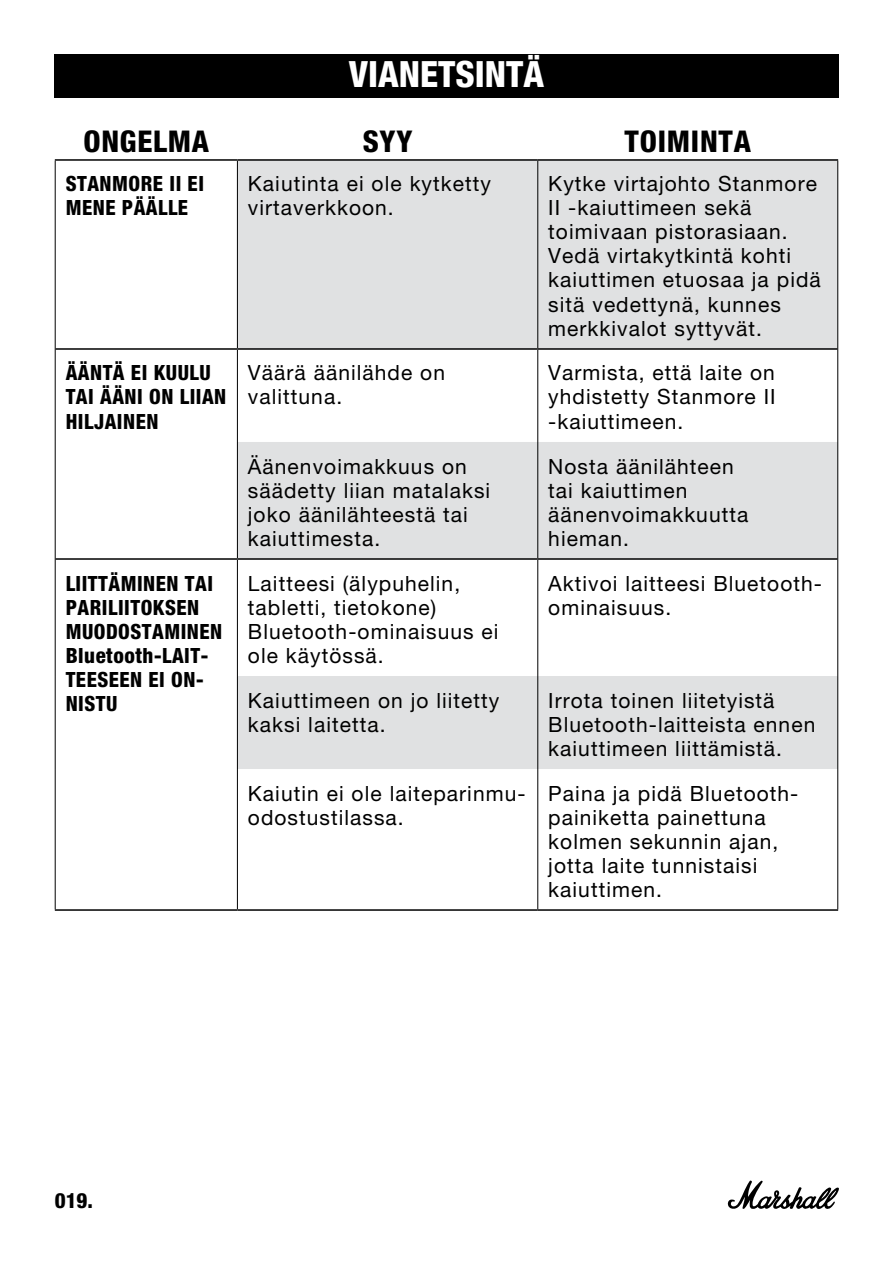
<style>
.page{position:relative;width:893px;height:1263px;background:#fff}
.page>*{position:absolute;margin:0;border:0;box-sizing:border-box;transform-origin:0 0}
.t1{font:800 condensed 36px "Helvetica Neue LT Com";color:#fff}
.t2{font:800 condensed 30px "Helvetica Neue LT Std";letter-spacing:.025em;color:#000}
.t3{font:21px/24px "Helvetica Neue LT Pro";letter-spacing:.05em;color:#000}
.t4{font:800 condensed 21px/24px "Helvetica Neue LT Std";letter-spacing:.025em;color:#000}
</style>
<div class="page">
<div style="left:54px;top:54px;width:785px;height:44px;background:#000"></div>
<svg style="left:238px;top:161px;width:599px;height:608px;fill:#e0e1e2"></svg>
<hr style="left:55px;top:909px;width:182px;height:2px;background:#000">
<hr style="left:55px;top:159px;width:182px;height:2px;background:#000">
<hr style="left:237px;top:159px;width:301px;height:2px;background:#000">
<hr style="left:538px;top:159px;width:300px;height:2px;background:#000">
<hr style="left:237px;top:909px;width:301px;height:2px;background:#000">
<hr style="left:538px;top:909px;width:300px;height:2px;background:#000">
<hr style="left:55px;top:161px;width:1px;height:188px;background:#000">
<hr style="left:55px;top:349px;width:1px;height:93px;background:#000">
<hr style="left:55px;top:442px;width:1px;height:117px;background:#000">
<hr style="left:55px;top:559px;width:1px;height:117px;background:#000">
<hr style="left:55px;top:676px;width:1px;height:93px;background:#000">
<hr style="left:55px;top:769px;width:1px;height:140px;background:#000">
<hr style="left:237px;top:350px;width:1px;height:92px;background:#000">
<hr style="left:537px;top:350px;width:1px;height:92px;background:#000">
<hr style="left:837px;top:349px;width:1px;height:93px;background:#000">
<hr style="left:237px;top:442px;width:1px;height:116px;background:#000">
<hr style="left:537px;top:442px;width:1px;height:116px;background:#000">
<hr style="left:837px;top:442px;width:1px;height:117px;background:#000">
<hr style="left:237px;top:560px;width:1px;height:116px;background:#000">
<hr style="left:537px;top:560px;width:1px;height:116px;background:#000">
<hr style="left:837px;top:559px;width:1px;height:117px;background:#000">
<hr style="left:237px;top:676px;width:1px;height:93px;background:#000">
<hr style="left:537px;top:676px;width:1px;height:93px;background:#000">
<hr style="left:837px;top:676px;width:1px;height:93px;background:#000">
<hr style="left:237px;top:769px;width:1px;height:140px;background:#000">
<hr style="left:537px;top:769px;width:1px;height:140px;background:#000">
<hr style="left:837px;top:769px;width:1px;height:140px;background:#000">
<hr style="left:56px;top:348px;width:181px;height:2px;background:#000">
<hr style="left:56px;top:558px;width:181px;height:2px;background:#000">
<hr style="left:237px;top:348px;width:301px;height:2px;background:#000">
<hr style="left:538px;top:348px;width:299px;height:2px;background:#000">
<hr style="left:237px;top:558px;width:301px;height:2px;background:#000">
<hr style="left:538px;top:558px;width:299px;height:2px;background:#000">
<hr style="left:237px;top:161px;width:1px;height:187px;background:#000">
<hr style="left:537px;top:161px;width:1px;height:187px;background:#000">
<hr style="left:837px;top:161px;width:1px;height:188px;background:#000">
<svg style="left:727px;top:1180px;width:112px;height:29px"></svg>
<h1 class="t1" style="left:349px;top:52px;width:197px">VIANETSINTÄ</h1>
<h2 class="t2" style="left:83px;top:123px;width:127px">ONGELMA</h2>
<h2 class="t2" style="left:363px;top:123px;width:51px">SYY</h2>
<h2 class="t2" style="left:625px;top:123px;width:128px">TOIMINTA</h2>
<p class="t4" style="left:66px;top:172px;width:140px">STANMORE II EI<br>MENE PÄÄLLE</p>
<p class="t3" style="left:248px;top:172px;width:245px">Kaiutinta ei ole kytketty virtaverkkoon.</p>
<p class="t3" style="left:548px;top:172px;width:274px">Kytke virtajohto Stanmore<br>II -kaiuttimeen sekä toimivaan pistorasiaan.<br>Vedä virtakytkintä kohti kaiuttimen etuosaa ja pidä sitä vedettynä, kunnes merkkivalot syttyvät.</p>
<p class="t4" style="left:66px;top:361px;width:162px">ÄÄNTÄ EI KUULU<br>TAI ÄÄNI ON LIIAN<br>HILJAINEN</p>
<p class="t3" style="left:248px;top:361px;width:199px">Väärä äänilähde on valittuna.</p>
<p class="t3" style="left:548px;top:361px;width:229px;text-align:justify">Varmista, että laite on yhdistetty Stanmore II -kaiuttimeen.</p>
<p class="t3" style="left:248px;top:454px;width:244px">Äänenvoimakkuus on säädetty liian matalaksi joko äänilähteestä tai kaiuttimesta.</p>
<p class="t3" style="left:548px;top:454px;width:202px">Nosta äänilähteen tai kaiuttimen äänenvoimakkuutta hieman.</p>
<p class="t4" style="left:66px;top:571px;width:158px">LIITTÄMINEN TAI<br>PARILIITOKSEN<br>MUODOSTAMINEN<br>Bluetooth-LAIT-<br>TEESEEN EI ON-<br>NISTU</p>
<p class="t3" style="left:248px;top:571px;width:252px">Laitteesi (älypuhelin, tabletti, tietokone)<br>Bluetooth-ominaisuus ei ole käytössä.</p>
<p class="t3" style="left:548px;top:571px;width:275px">Aktivoi laitteesi Bluetooth&shy;ominaisuus.</p>
<p class="t3" style="left:248px;top:688px;width:253px">Kaiuttimeen on jo liitetty kaksi laitetta.</p>
<p class="t3" style="left:548px;top:688px;width:269px">Irrota toinen liitetyistä<br>Bluetooth-laitteista ennen kaiuttimeen liittämistä.</p>
<p class="t3" style="left:248px;top:781px;width:279px">Kaiutin ei ole laiteparinmu&shy;odostustilassa.</p>
<p class="t3" style="left:548px;top:781px;width:252px">Paina ja pidä Bluetooth&shy;painiketta painettuna kolmen sekunnin ajan, jotta laite tunnistaisi kaiuttimen.</p>
<p class="t4" style="left:55px;top:1188px;width:40px">019.</p>
</div>
